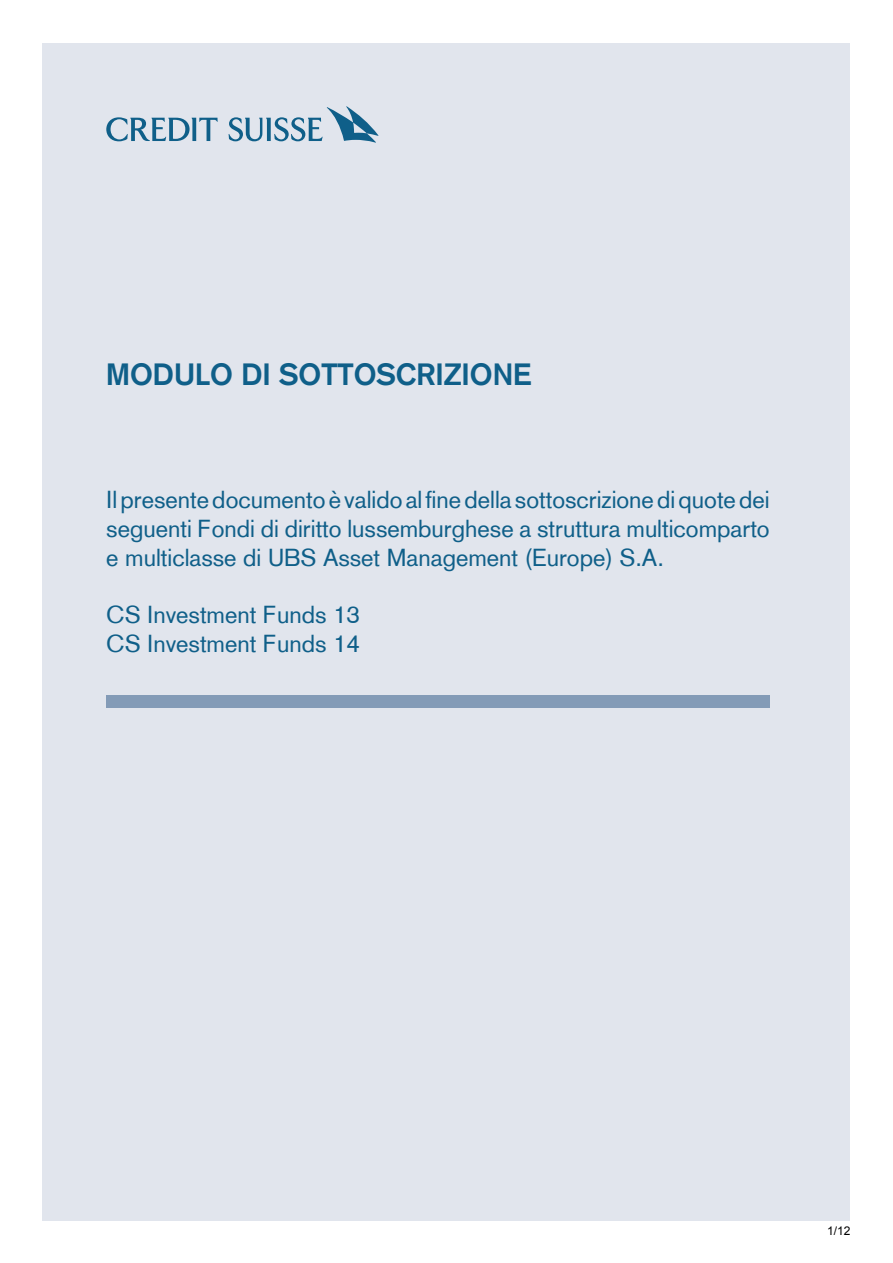
<style>
.page{position:relative;width:893px;height:1263px;background:#fff}
.page>*{position:absolute;margin:0;border:0;box-sizing:border-box;transform-origin:0 0}
.fondi{font:700 30px "Credit Suisse Type";color:#0f5f89}
.fondi-2{font:24px/28.8px "Credit Suisse Type";color:#0f5f89;text-align:justify}
.t1{font:12px "Arial";color:#000}
</style>
<div class="page">
<div style="left:43px;top:43px;width:807px;height:1177px;background:#e1e5ed"></div>
<div style="left:106px;top:695px;width:664px;height:13px;background:#839bb7"></div>
<svg style="left:106px;top:106px;width:272px;height:37px"></svg>
<p class="fondi" style="left:106px;top:357px;width:427px">MODULO DI SOTTOSCRIZIONE</p>
<p class="fondi-2" style="left:106px;top:485px;width:665px">Il presente documento è valido al fine della sottoscrizione di quote dei seguenti Fondi di diritto lussemburghese a struttura multicomparto e multiclasse di UBS Asset Management (Europe) S.A.</p>
<p class="fondi-2" style="left:106px;top:601px;width:255px">CS Investment Funds 13</p>
<p class="fondi-2" style="left:106px;top:629px;width:255px">CS Investment Funds 14</p>
<p class="t1" style="left:827px;top:1223px;width:25px">1/12</p>
</div>
